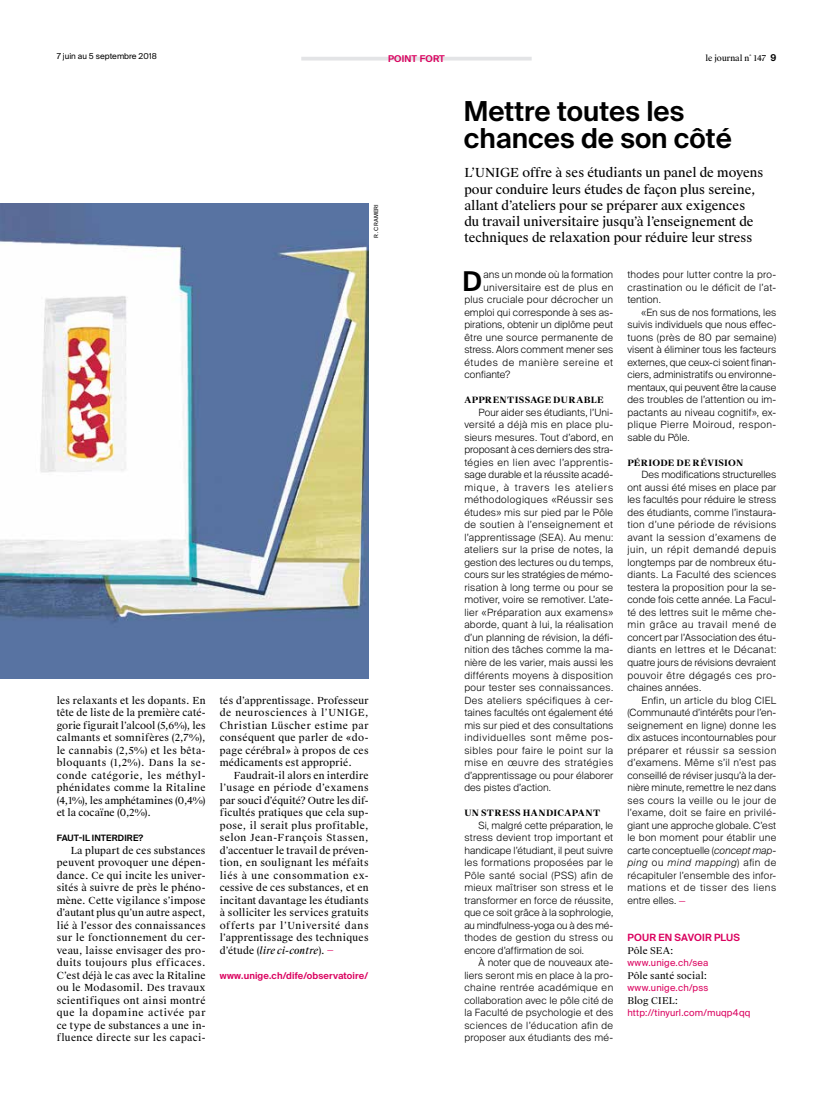
<style>
.page{position:relative;width:833px;height:1099px;background:#fff}
.page>*{position:absolute;margin:0;border:0;box-sizing:border-box;transform-origin:0 0}
.t1{font:600 27.5px/27.5px "Suisse Intl";color:#000}
.t2{font:600 27.25px "Suisse Intl";color:#000}
.t3{font:12.5px/16.2px "Suisse Works";color:#000}
.t4{font:300 10px/12.5px "Suisse Intl";letter-spacing:.025em;color:#000;text-align:justify}
.t5{font:300 10px "Suisse Intl";letter-spacing:.005em;color:#000}
.t6{font:300 10px "Suisse Intl";letter-spacing:.06em;color:#000}
.t7{font:600 10px "Suisse Intl";letter-spacing:.02em;color:#da005e}
.t8{font:9.75px/12.5px "Suisse Works";letter-spacing:.03em;color:#000;text-align:justify}
.t9{font:9.38px "Suisse Intl";letter-spacing:.015em;color:#da005e}
.t10{font:600 9.38px "Suisse Intl";letter-spacing:.015em;color:#da005e}
.t11{font:9.38px "Suisse Works";letter-spacing:.015em;color:#000}
.t12{font:700 8.75px "Suisse Works";letter-spacing:.035em;color:#000}
.t13{font:600 8.75px "Suisse Intl";letter-spacing:.015em;color:#000}
.t14{font:8.12px "Suisse Intl";color:#000}
.t15{font:8.12px "Suisse Works";color:#000}
.t16{font:5.62px "Suisse Intl";letter-spacing:.03em;color:#000}
.s1{font-family:"Suisse Intl";font-weight:600;font-size:9.38px}
.s2{font-style:italic}
.s3{font-family:"Suisse Intl";font-weight:300;font-size:9.38px;color:#da005e}
.s4{color:#da005e}
</style>
<div class="page">
<img style="left:0;top:203px;width:369px;height:475px">
<hr style="left:301px;top:57px;width:230px;height:3px;background:#e3e4e6">
<p class="t14" style="left:57px;top:52px;width:102px">7 juin au 5 septembre 2018</p>
<p class="t15" style="left:705px;top:53px;width:72px">le journal n˚ 147 <span class="s1">9</span></p>
<p class="t10" style="left:388px;top:53px;width:58px">POINT FORT</p>
<p class="t16" style="left:373px;top:237px;width:35px;rotate:-90deg">R. CRAMERI</p>
<p class="t8" style="left:57px;top:694px;width:150px">les relaxants et les dopants. En tête de liste de la première caté&shy;gorie figurait l’alcool (5,6%), les calmants et somnifères (2,7%), le cannabis (2,5%) et les bêta&shy;bloquants (1,2%). Dans la se&shy;conde catégorie, les méthyl&shy;phénidates comme la Ritaline (4,1%), les amphétamines (0,4%) et la cocaïne (0,2%).</p>
<p class="t13" style="left:57px;top:832px;width:88px">FAUT-IL INTERDIRE?</p>
<p class="t8" style="left:57px;top:844px;width:150px;text-indent:14px">La plupart de ces substances peuvent provoquer une dépen&shy;dance. Ce qui incite les univer&shy;sités à suivre de près le phéno&shy;mène. Cette vigilance s’impose d’autant plus qu’un autre aspect, lié à l’essor des connaissances sur le fonctionnement du cer&shy;veau, laisse envisager des pro&shy;duits toujours plus efficaces.<br>C’est déjà le cas avec la Ritaline ou le Modasomil. Des travaux scientifiques ont ainsi montré que la dopamine activée par ce type de substances a une in&shy;fluence directe sur les capaci-</p>
<p class="t8" style="left:220px;top:694px;width:150px">tés d’apprentissage. Professeur de neurosciences à l’UNIGE, Christian Lüscher estime par conséquent que parler de «do&shy;page cérébral» à propos de ces médicaments est approprié.</p>
<p class="t8" style="left:220px;top:769px;width:150px;text-indent:14px">Faudrait-il alors en interdire l’usage en période d’examens par souci d’équité? Outre les dif&shy;ficultés pratiques que cela sup&shy;pose, il serait plus profitable, selon Jean-François Stassen, d’accentuer le travail de préven&shy;tion, en soulignant les méfaits liés à une consommation ex&shy;cessive de ces substances, et en incitant davantage les étudiants à solliciter les services gratuits offerts par l’Université dans l’apprentissage des techniques d’étude (<span class="s2">lire ci-contre</span>). <span class="s3">—</span></p>
<p class="t10" style="left:220px;top:969px;width:150px">www.unige.ch/dife/observatoire/</p>
<h1 class="t1" style="left:464px;top:97px;width:270px">Mettre toutes les chances de son côté</h1>
<p class="t3" style="left:464px;top:165px;width:300px">L’UNIGE offre à ses étudiants un panel de moyens pour conduire leurs études de façon plus sereine, allant d’ateliers pour se préparer aux exigences<br>du travail universitaire jusqu’à l’enseignement de techniques de relaxation pour réduire leur stress</p>
<h2 class="t2" style="left:462px;top:265px;width:21px">D</h2>
<p class="t5" style="left:483px;top:269px;width:131px">ans un monde où la formation</p>
<p class="t4" style="left:483px;top:281px;width:131px">universitaire est de plus en</p>
<p class="t4" style="left:464px;top:293px;width:150px">plus cruciale pour décrocher un</p>
<p class="t4" style="left:464px;top:306px;width:150px">emploi qui corresponde à ses as-</p>
<p class="t5" style="left:464px;top:319px;width:150px">pirations, obtenir un diplôme peut</p>
<p class="t4" style="left:464px;top:331px;width:150px">être une source permanente de</p>
<p class="t5" style="left:464px;top:344px;width:150px">stress. Alors comment mener ses</p>
<p class="t6" style="left:464px;top:356px;width:150px">études de manière sereine et</p>
<p class="t5" style="left:464px;top:369px;width:47px">confiante?</p>
<p class="t12" style="left:464px;top:395px;width:141px">APPRENTISSAGE DURABLE</p>
<p class="t4" style="left:464px;top:406px;width:150px;text-indent:14px">Pour aider ses étudiants, l’Uni&shy;versité a déjà mis en place plu&shy;sieurs mesures. Tout d’abord, en proposant à ces derniers des stra&shy;tégies en lien avec l’apprentis&shy;sage durable et la réussite acadé&shy;mique, à travers les ateliers méthodologiques «Réussir ses études» mis sur pied par le Pôle de soutien à l’enseignement et l’apprentissage (SEA). Au menu: ateliers sur la prise de notes, la gestion des lectures ou du temps, cours sur les stratégies de mémo&shy;risation à long terme ou pour se motiver, voire se remotiver. L’ate&shy;lier «Préparation aux examens» aborde, quant à lui, la réalisation d’un planning de révision, la défi&shy;nition des tâches comme la ma&shy;nière de les varier, mais aussi les différents moyens à disposition pour tester ses connaissances.<br>Des ateliers spécifiques à cer&shy;taines facultés ont également été mis sur pied et des consultations individuelles sont même pos&shy;sibles pour faire le point sur la mise en œuvre des stratégies d’apprentissage ou pour élaborer des pistes d’action.</p>
<p class="t12" style="left:464px;top:807px;width:137px">UN STRESS HANDICAPANT</p>
<p class="t4" style="left:464px;top:818px;width:150px;text-indent:14px">Si, malgré cette préparation, le stress devient trop important et handicape l’étudiant, il peut suivre les formations proposées par le Pôle santé social (PSS) afin de mieux maîtriser son stress et le transformer en force de réussite, que ce soit grâce à la sophrologie, au mindfulness-yoga ou à des mé&shy;thodes de gestion du stress ou encore d’affirmation de soi.</p>
<p class="t4" style="left:464px;top:956px;width:150px;text-indent:14px">À noter que de nouveaux ate&shy;liers seront mis en place à la pro&shy;chaine rentrée académique en collaboration avec le pôle cité de la Faculté de psychologie et des sciences de l’éducation afin de proposer aux étudiants des mé-</p>
<p class="t4" style="left:627px;top:268px;width:150px">thodes pour lutter contre la pro&shy;crastination ou le déficit de l’at&shy;tention.</p>
<p class="t4" style="left:627px;top:306px;width:150px;text-indent:14px">«En sus de nos formations, les suivis individuels que nous effec&shy;tuons (près de 80 par semaine) visent à éliminer tous les facteurs externes, que ceux-ci soient finan&shy;ciers, administratifs ou environne&shy;mentaux, qui peuvent être la cause des troubles de l’attention ou im&shy;pactants au niveau cognitif», ex&shy;plique Pierre Moiroud, respon&shy;sable du Pôle.</p>
<p class="t12" style="left:627px;top:457px;width:117px">PÉRIODE DE RÉVISION</p>
<p class="t4" style="left:627px;top:468px;width:150px;text-indent:14px">Des modifications structurelles ont aussi été mises en place par les facultés pour réduire le stress des étudiants, comme l’instaura&shy;tion d’une période de révisions avant la session d’examens de juin, un répit demandé depuis longtemps par de nombreux étu&shy;diants. La Faculté des sciences testera la proposition pour la se&shy;conde fois cette année. La Facul&shy;té des lettres suit le même che&shy;min grâce au travail mené de concert par l’Association des étu&shy;diants en lettres et le Décanat: quatre jours de révisions devraient pouvoir être dégagés ces pro&shy;chaines années.</p>
<p class="t4" style="left:627px;top:693px;width:150px;text-indent:14px">Enfin, un article du blog CIEL (Communauté d’intérêts pour l’en&shy;seignement en ligne) donne les dix astuces incontournables pour préparer et réussir sa session d’examens. Même s’il n’est pas conseillé de réviser jusqu’à la der&shy;nière minute, remettre le nez dans ses cours la veille ou le jour de l’exame, doit se faire en privilé&shy;giant une approche globale. C’est le bon moment pour établir une carte conceptuelle (<span class="s2">concept map&shy;ping</span> ou <span class="s2">mind mapping</span>) afin de récapituler l’ensemble des infor&shy;mations et de tisser des liens entre elles. <span class="s4">—</span></p>
<p class="t7" style="left:627px;top:931px;width:114px">POUR EN SAVOIR PLUS</p>
<p class="t11" style="left:627px;top:944px;width:48px">Pôle SEA:</p>
<p class="t9" style="left:627px;top:957px;width:82px">www.unige.ch/sea</p>
<p class="t11" style="left:627px;top:969px;width:81px">Pôle santé social:</p>
<p class="t9" style="left:627px;top:982px;width:83px">www.unige.ch/pss</p>
<p class="t11" style="left:627px;top:994px;width:52px">Blog CIEL:</p>
<p class="t9" style="left:627px;top:1007px;width:125px">http://tinyurl.com/muqp4qq</p>
</div>
